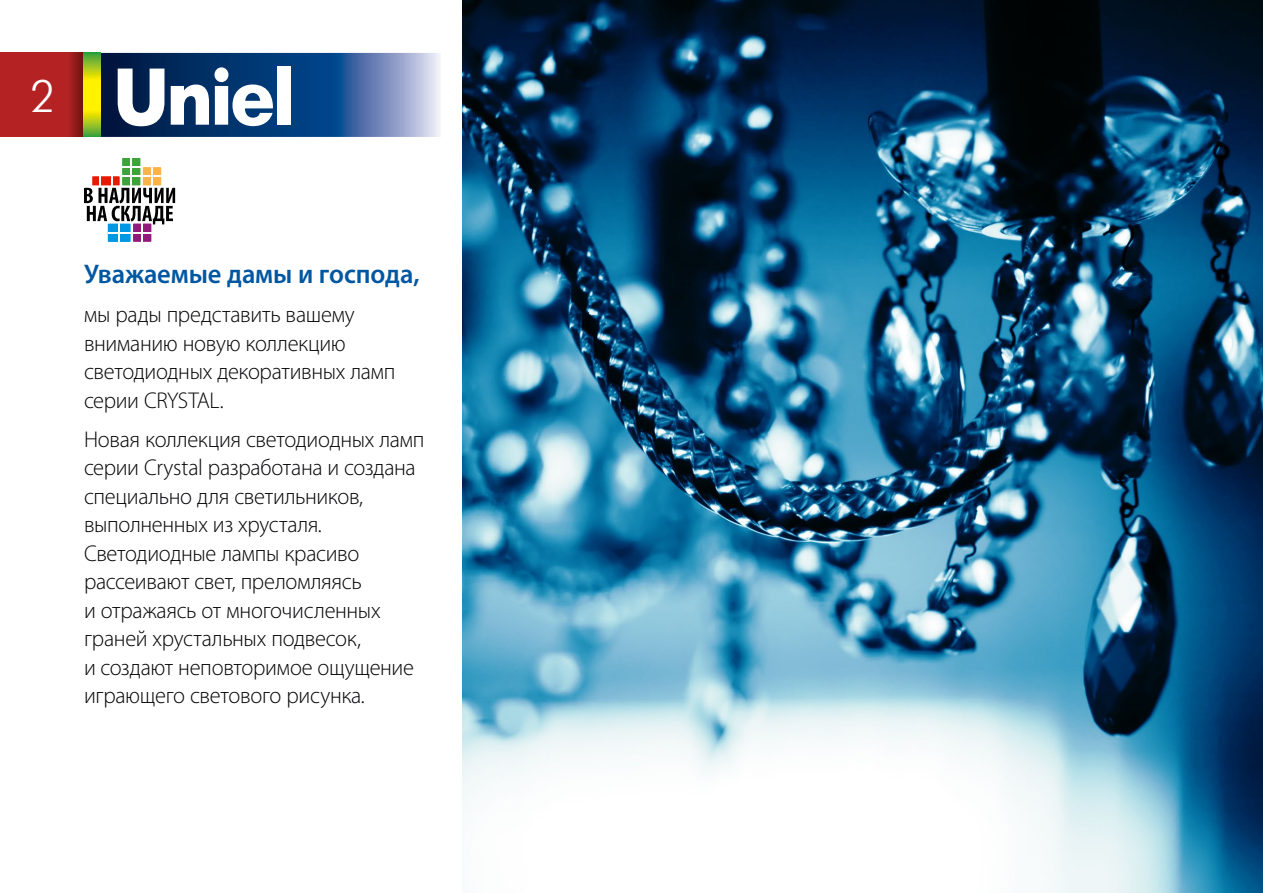
<style>
.page{position:relative;width:1263px;height:893px;background:#fff}
.page>*{position:absolute;margin:0;border:0;box-sizing:border-box;transform-origin:0 0}
.t1{font:45px "Futuris Light C";color:#fff}
.t2{font:600 27px "Myriad Pro";letter-spacing:-.005em;color:#0057a1}
.t3{font:300 22.8px/28.5px "Myriad Pro";letter-spacing:-.015em;color:#050508}
</style>
<div class="page">
<svg style="left:101px;top:53px;width:339px;height:84px;background:#3c6193"></svg>
<svg style="left:118px;top:69px;width:46px;height:57px"></svg>
<svg style="left:171px;top:67px;width:102px;height:59px"></svg>
<div style="left:277px;top:66px;width:13px;height:59px;background:#fff"></div>
<svg style="left:0;top:53px;width:84px;height:84px;background:#ae2221"></svg>
<svg style="left:84px;top:53px;width:17px;height:84px"></svg>
<img style="left:462px;top:0;width:801px;height:893px">
<div style="left:122px;top:158px;width:18px;height:27px;background:#3ca439"></div>
<hr style="left:130px;top:158px;width:2px;height:27px;background:#fff">
<svg style="left:84px;top:166px;width:91px;height:76px"></svg>
<h1 class="t1" style="left:30px;top:74px;width:26px">2</h1>
<p class="t2" style="left:84px;top:257px;width:337px">Уважаемые дамы и господа,</p>
<p class="t3" style="left:84px;top:301px;width:313px">мы рады представить вашему вниманию новую коллекцию светодиодных декоративных ламп серии CRYSTAL.</p>
<p class="t3" style="left:84px;top:425px;width:342px">Новая коллекция светодиодных ламп серии Crystal разработана и создана специально для светильников, выполненных из хрусталя.<br>Светодиодные лампы красиво рассеивают свет, преломляясь<br>и отражаясь от многочисленных граней хрустальных подвесок,<br>и создают неповторимое ощущение играющего светового рисунка.</p>
</div>
